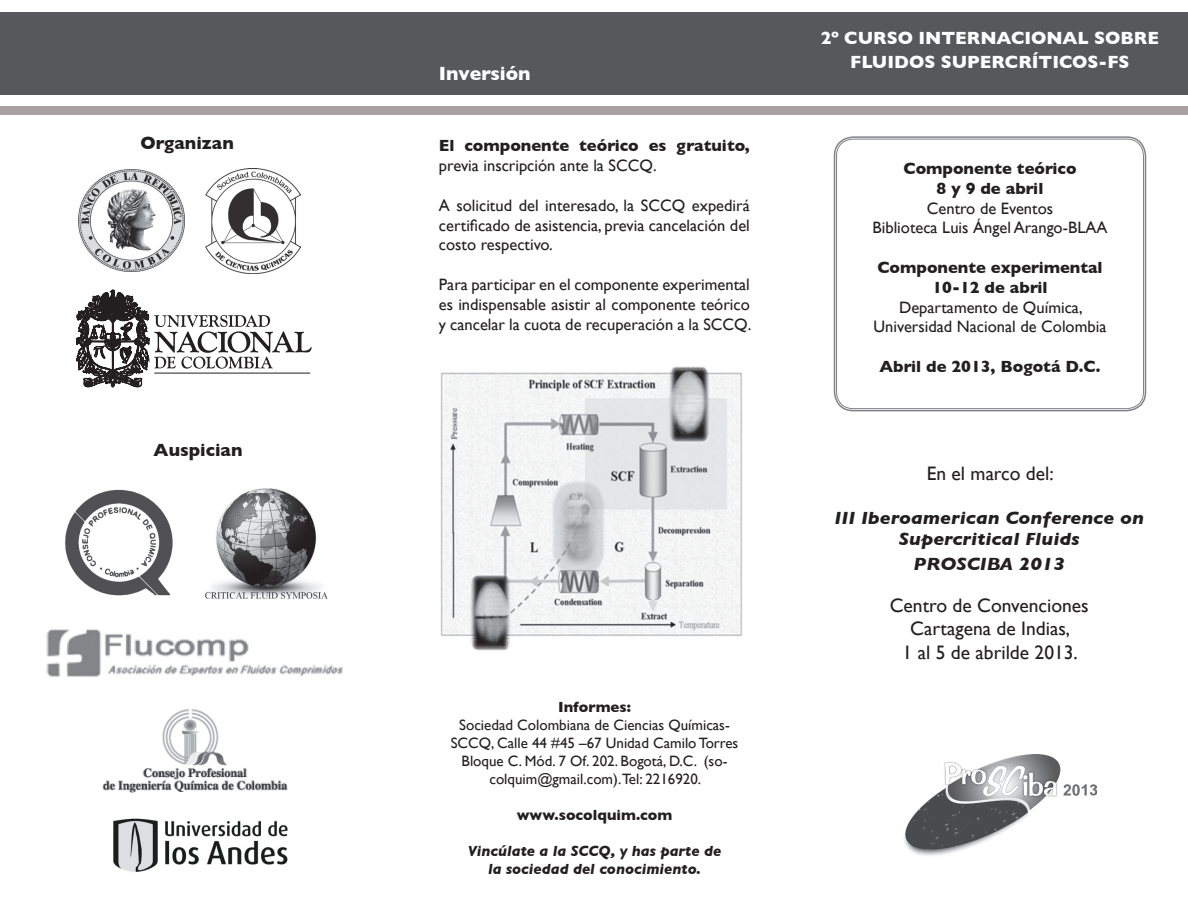
<style>
.page{position:relative;width:1188px;height:918px;background:#fff}
.page>*{position:absolute;margin:0;border:0;box-sizing:border-box;transform-origin:0 0}
.t1{font:19.5px "Gill Sans";color:#231f20}
.t2{font:700 19.5px "Gill Sans";color:#fff}
.t3{font:italic 700 18px/21.6px "Gill Sans";color:#231f20;text-align:center;scale:1.1 1}
.t4{font:700 18px/24px "Gill Sans";color:#fff;text-align:center}
.t5{font:700 18px "Gill Sans";color:#231f20}
.t6{font:16.5px/19.8px "Gill Sans";color:#231f20;text-align:justify}
.t7{font:700 16.5px/19.8px "Gill Sans";color:#231f20}
.t8{font:15px/18px "Gill Sans";color:#231f20;text-align:center}
.t9{font:italic 700 15px "Gill Sans";color:#231f20}
.t10{font:700 15px "Gill Sans";color:#231f20}
.s1{font-weight:400}
</style>
<div class="page">
<div style="left:0;top:13px;width:1188px;height:82px;background:#57585a"></div>
<div style="left:834px;top:136px;width:312px;height:275px;border:2px solid #808285;border-radius:19px"></div>
<div style="left:836px;top:139px;width:308px;height:270px;border:1px solid #808285;border-radius:17px"></div>
<div style="left:0;top:106px;width:1188px;height:9px;background:#a7a2a0"></div>
<img style="left:440px;top:366px;width:302px;height:285px">
<img style="left:46px;top:629px;width:297px;height:48px">
<img style="left:205px;top:169px;width:96px;height:105px">
<img style="left:78px;top:170px;width:106px;height:102px">
<svg style="left:76px;top:290px;width:236px;height:98px"></svg>
<img style="left:904px;top:754px;width:192px;height:102px">
<img style="left:113px;top:818px;width:175px;height:54px">
<img style="left:65px;top:489px;width:108px;height:107px">
<img style="left:205px;top:488px;width:123px;height:111px">
<img style="left:102px;top:709px;width:186px;height:84px">
<p class="t5" style="left:140px;top:132px;width:95px">Organizan</p>
<p class="t5" style="left:153px;top:439px;width:91px">Auspician</p>
<p class="t2" style="left:439px;top:62px;width:93px">Inversión</p>
<p class="t7" style="left:439px;top:136px;width:312px">El componente teórico es gratuito, <span class="s1">previa inscripción ante la SCCQ.</span></p>
<p class="t6" style="left:439px;top:195px;width:312px">A solicitud del interesado, la SCCQ expedirá certificado de asistencia, previa cancelación del costo respectivo.</p>
<p class="t6" style="left:439px;top:274px;width:314px">Para participar en el componente experimental es indispensable asistir al componente teórico y cancelar la cuota de recuperación a la SCCQ.</p>
<p class="t10" style="left:558px;top:698px;width:74px">Informes:</p>
<p class="t8" style="left:451px;top:716px;width:289px">Sociedad Colombiana de Ciencias Químicas-SCCQ, Calle 44 #45 –67 Unidad Camilo Torres Bloque C. Mód. 7 Of. 202. Bogotá, D.C. (so&shy;colquim@gmail.com).Tel: 2216920.</p>
<p class="t10" style="left:517px;top:806px;width:157px">www.socolquim.com</p>
<p class="t9" style="left:468px;top:842px;width:255px">Vincúlate a la SCCQ, y has parte de</p>
<p class="t9" style="left:488px;top:860px;width:214px">la sociedad del conocimiento.</p>
<p class="t4" style="left:821px;top:26px;width:340px">2º CURSO INTERNACIONAL SOBRE<br>FLUIDOS SUPERCRÍTICOS-FS</p>
<p class="t7" style="left:903px;top:158px;width:175px">Componente teórico</p>
<p class="t7" style="left:937px;top:178px;width:108px">8 y 9 de abril</p>
<p class="t6" style="left:927px;top:198px;width:128px">Centro de Eventos</p>
<p class="t6" style="left:873px;top:218px;width:236px">Biblioteca Luis Ángel Arango-BLAA</p>
<p class="t7" style="left:877px;top:257px;width:227px">Componente experimental</p>
<p class="t7" style="left:932px;top:277px;width:117px">10-12 de abril</p>
<p class="t6" style="left:899px;top:297px;width:185px">Departamento de Química,</p>
<p class="t6" style="left:874px;top:317px;width:234px">Universidad Nacional de Colombia</p>
<p class="t7" style="left:880px;top:356px;width:222px">Abril de 2013, Bogotá D.C.</p>
<p class="t1" style="left:927px;top:462px;width:129px">En el marco del:</p>
<p class="t3" style="left:835px;top:507px;width:283px">III Iberoamerican Conference on<br>Supercritical Fluids</p>
<p class="t3" style="left:914px;top:553px;width:139px">PROSCIBA 2013</p>
<p class="t1" style="left:890px;top:594px;width:200px">Centro de Convenciones</p>
<p class="t1" style="left:910px;top:617px;width:161px">Cartagena de Indias,</p>
<p class="t1" style="left:903px;top:641px;width:177px">1 al 5 de abrilde 2013.</p>
</div>
